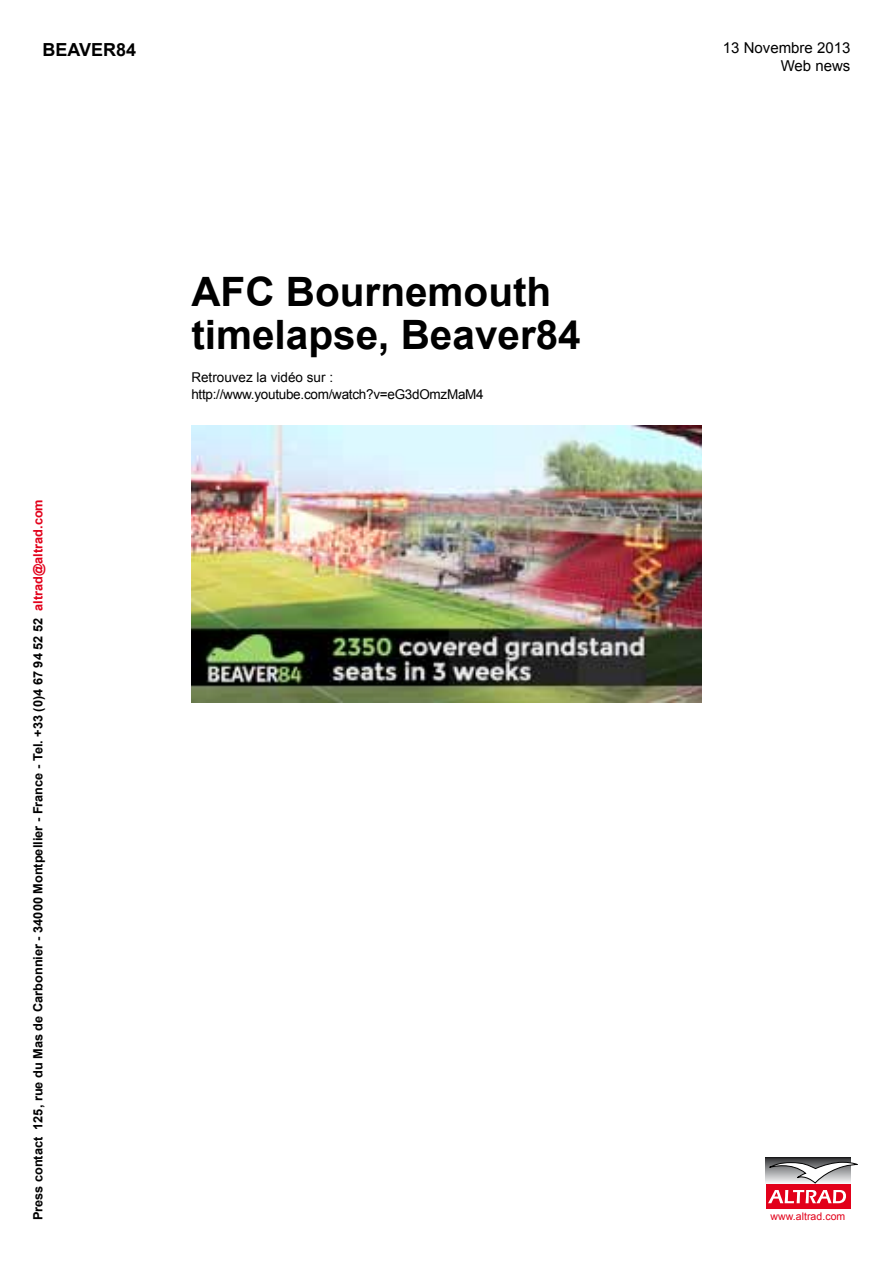
<style>
.page{position:relative;width:893px;height:1263px;background:#fff}
.page>*{position:absolute;margin:0;border:0;box-sizing:border-box;transform-origin:0 0}
.t1{font:700 40.5px/43.5px "Arial";color:#000}
.t2{font:700 18px "Arial";color:#000}
.t3{font:15px/18px "Arial";color:#000;text-align:right}
.t4{font:13.5px/16.5px "Arial";letter-spacing:-.02em;color:#000}
.t5{font:700 12.75px "Arial";color:#000}
.t6{font:10.5px "Arial";letter-spacing:.005em;color:#e2001a}
.s1{color:#e2001a}
</style>
<div class="page">
<div style="left:766px;top:1184px;width:84px;height:25px;background:#e2001a"></div>
<div style="left:766px;top:1157px;width:84px;height:27px;background:linear-gradient(to right,#48484a,#444446)"></div>
<svg style="left:766px;top:1162px;width:92px;height:22px"></svg>
<svg style="left:768px;top:1190px;width:78px;height:13px"></svg>
<img style="left:191px;top:426px;width:511px;height:276px">
<h2 class="t2" style="left:43px;top:39px;width:95px">BEAVER84</h2>
<p class="t5" style="left:31px;top:1220px;width:723px;rotate:-90deg">Press contact 125, rue du Mas de Carbonnier - 34000 Montpellier - France - Tel. +33 (0)4 67 94 52 52 <span class="s1">altrad@altrad.com</span></p>
<h1 class="t1" style="left:191px;top:270px;width:391px">AFC Bournemouth timelapse, Beaver84</h1>
<p class="t4" style="left:191px;top:369px;width:294px">Retrouvez la vidéo sur : http://www.youtube.com/watch?v=eG3dOmzMaM4</p>
<p class="t3" style="left:723px;top:39px;width:129px">13 Novembre 2013<br>Web news</p>
<p class="t6" style="left:770px;top:1210px;width:76px">www.altrad.com</p>
</div>
